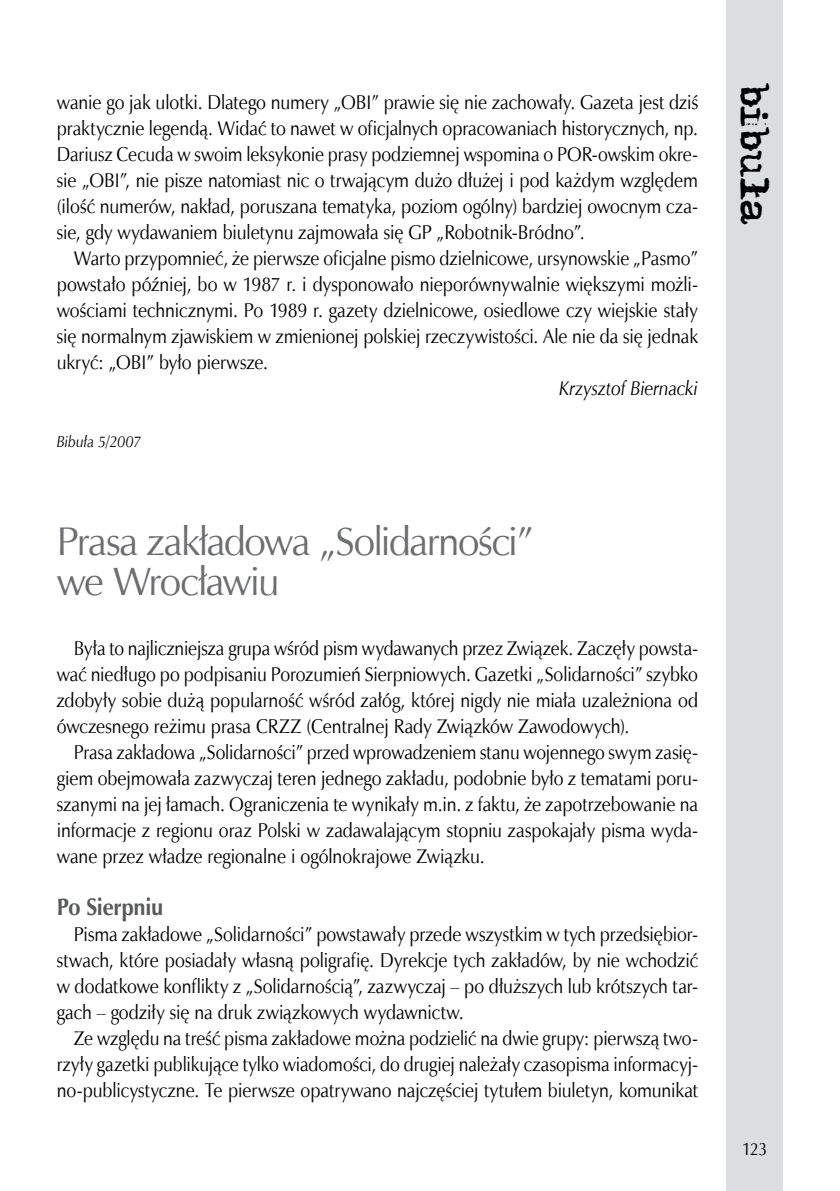
<style>
.page{position:relative;width:840px;height:1191px;background:#fff}
.page>*{position:absolute;margin:0;border:0;box-sizing:border-box;transform-origin:0 0}
.t1{font:40px/40px "Zapf Humnst EU";letter-spacing:-.04em;color:#6d6e71}
.t2{font:36px "Maszyna";letter-spacing:-.02em;color:#000}
.t3{font:700 24px "Zapf Humnst EU";letter-spacing:-.015em;color:#58595b;scale:.9 1}
.t4{font:20px/26px "Zapf Humnst EU";letter-spacing:-.005em;color:#000;text-align:justify;scale:.9 1}
.t5{font:20px/26px "Zapf Humnst EU";letter-spacing:-.005em;color:#000;text-align:justify;scale:.89 1}
.t6{font:italic 20px "Zapf Humnst EU";letter-spacing:-.005em;color:#000;scale:.9 1}
.t7{font:18px "Zapf Humnst EU";color:#000;scale:.9 1}
.t8{font:italic 16px "Zapf Humnst EU";color:#000;scale:.9 1}
</style>
<div class="page">
<div style="left:726px;top:0;width:56px;height:1191px;background:#dcddde"></div>
<p class="t4" style="left:57px;top:89px;width:713px">wanie go jak ulotki. Dlatego numery „OBI” prawie się nie zachowały. Gazeta jest dziś praktycznie legendą. Widać to nawet w oficjalnych opracowaniach historycznych, np.<br>Dariusz Cecuda w swoim leksykonie prasy podziemnej wspomina o POR-owskim okre&shy;sie „OBI”, nie pisze natomiast nic o trwającym dużo dłużej i pod każdym względem (ilość numerów, nakład, poruszana tematyka, poziom ogólny) bardziej owocnym cza&shy;sie, gdy wydawaniem biuletynu zajmowała się GP „Robotnik-Bródno”.</p>
<p class="t4" style="left:57px;top:245px;width:713px;text-indent:17px">Warto przypomnieć, że pierwsze oficjalne pismo dzielnicowe, ursynowskie „Pasmo” powstało później, bo w 1987 r. i dysponowało nieporównywalnie większymi możli&shy;wościami technicznymi. Po 1989 r. gazety dzielnicowe, osiedlowe czy wiejskie stały się normalnym zjawiskiem w zmienionej polskiej rzeczywistości. Ale nie da się jednak ukryć: „OBI” było pierwsze.</p>
<p class="t6" style="left:558px;top:376px;width:156px">Krzysztof Biernacki</p>
<p class="t8" style="left:57px;top:431px;width:95px">Bibuła 5/2007</p>
<h1 class="t1" style="left:57px;top:522px;width:477px">Prasa zakładowa „Solidarności” we Wrocławiu</h1>
<p class="t5" style="left:57px;top:635px;width:721px;text-indent:17px">Była to najliczniejsza grupa wśród pism wydawanych przez Związek. Zaczęły powsta&shy;wać niedługo po podpisaniu Porozumień Sierpniowych. Gazetki „Solidarności” szybko zdobyły sobie dużą popularność wśród załóg, której nigdy nie miała uzależniona od ówczesnego reżimu prasa CRZZ (Centralnej Rady Związków Zawodowych).</p>
<p class="t5" style="left:57px;top:739px;width:721px;text-indent:17px">Prasa zakładowa „Solidarności” przed wprowadzeniem stanu wojennego swym zasię&shy;giem obejmowała zazwyczaj teren jednego zakładu, podobnie było z tematami poru&shy;szanymi na jej łamach. Ograniczenia te wynikały m.in. z faktu, że zapotrzebowanie na informacje z regionu oraz Polski w zadawalającym stopniu zaspokajały pisma wyda&shy;wane przez władze regionalne i ogólnokrajowe Związku.</p>
<p class="t3" style="left:57px;top:892px;width:120px">Po Sierpniu</p>
<p class="t4" style="left:57px;top:921px;width:713px;text-indent:17px">Pisma zakładowe „Solidarności” powstawały przede wszystkim w tych przedsiębior&shy;stwach, które posiadały własną poligrafię. Dyrekcje tych zakładów, by nie wchodzić w dodatkowe konflikty z „Solidarnością”, zazwyczaj – po dłuższych lub krótszych tar&shy;gach – godziły się na druk związkowych wydawnictw.</p>
<p class="t5" style="left:57px;top:1025px;width:721px;text-indent:17px">Ze względu na treść pisma zakładowe można podzielić na dwie grupy: pierwszą two&shy;rzyły gazetki publikujące tylko wiadomości, do drugiej należały czasopisma informacyj&shy;no-publicystyczne. Te pierwsze opatrywano najczęściej tytułem biuletyn, komunikat</p>
<h2 class="t2" style="left:774px;top:83px;width:143px;rotate:90deg">bibuła</h2>
<p class="t7" style="left:741px;top:1137px;width:30px">123</p>
</div>
